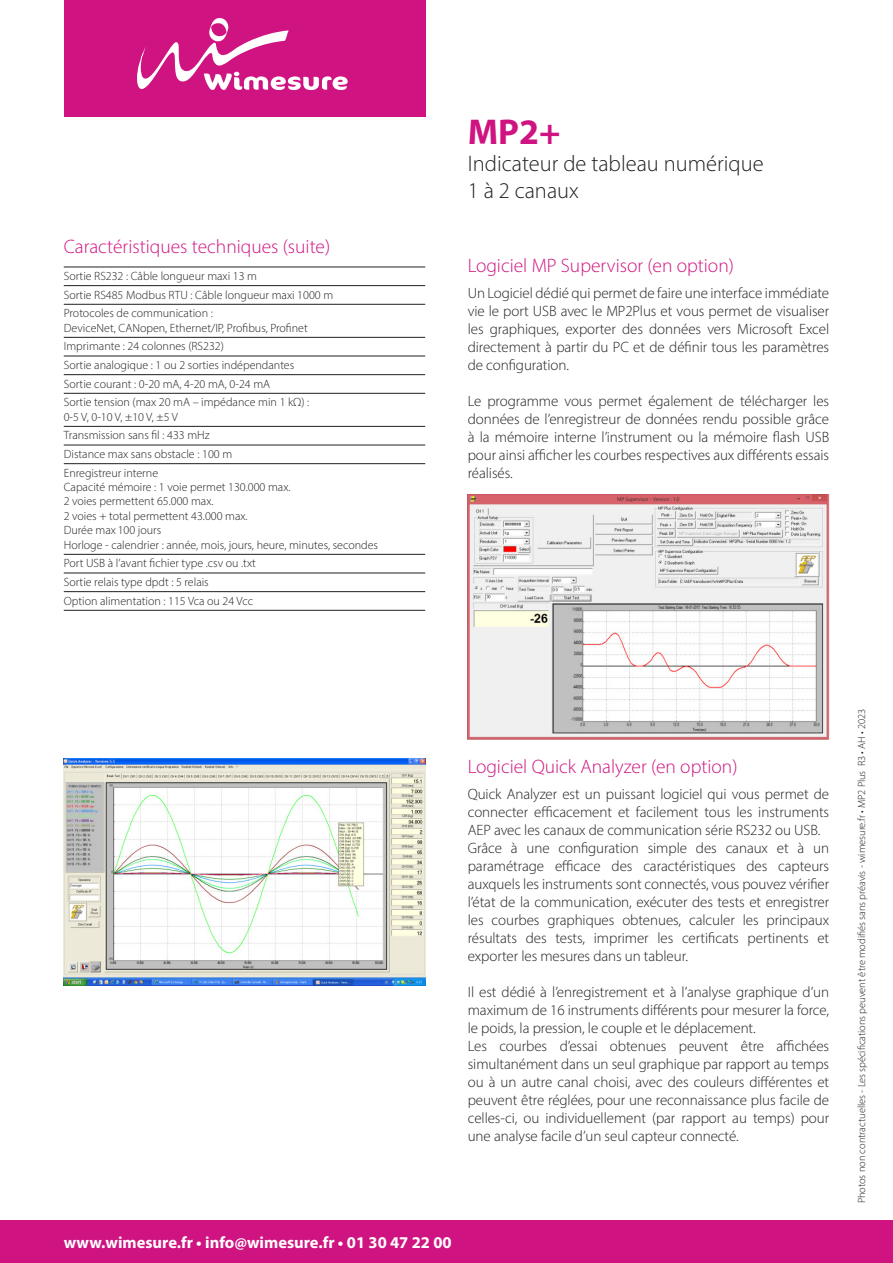
<style>
.page{position:relative;width:893px;height:1263px;background:#fff}
.page>*{position:absolute;margin:0;border:0;box-sizing:border-box;transform-origin:0 0}
.Titre{font:700 36px "Myriad Pro";color:#cf1481}
.Sous_titre_1{font:300 22.5px "Myriad Pro";color:#231f20}
.Titre_1{font:300 19.5px "Myriad Pro";color:#cf1481}
.t1{font:700 16.5px "Myriad Pro";color:#fff}
.t2{font:300 15px/18px "Myriad Pro";letter-spacing:-.005em;color:#231f20;text-align:justify}
.Texte_filet_1{font:300 12px/14.4px "Myriad Pro";color:#231f20}
.t3{font:300 10.5px "Myriad Pro";letter-spacing:-.005em;color:#231f20}
</style>
<div class="page">
<div style="left:0;top:1220px;width:893px;height:43px;background:#cf1481"></div>
<div style="left:64px;top:0;width:361px;height:117px;background:#cf1481"></div>
<svg style="left:137px;top:18px;width:211px;height:72px"></svg>
<hr style="left:64px;top:267px;width:361px;height:1px;background:#231f20">
<hr style="left:64px;top:285px;width:361px;height:1px;background:#231f20">
<hr style="left:64px;top:304px;width:361px;height:1px;background:#231f20">
<hr style="left:64px;top:337px;width:361px;height:1px;background:#231f20">
<hr style="left:64px;top:356px;width:361px;height:1px;background:#231f20">
<hr style="left:64px;top:374px;width:361px;height:1px;background:#231f20">
<hr style="left:64px;top:393px;width:361px;height:1px;background:#231f20">
<hr style="left:64px;top:426px;width:361px;height:1px;background:#231f20">
<hr style="left:64px;top:445px;width:361px;height:1px;background:#231f20">
<hr style="left:64px;top:463px;width:361px;height:1px;background:#231f20">
<hr style="left:64px;top:554px;width:361px;height:1px;background:#231f20">
<hr style="left:64px;top:573px;width:361px;height:1px;background:#231f20">
<hr style="left:64px;top:591px;width:361px;height:1px;background:#231f20">
<hr style="left:64px;top:610px;width:361px;height:1px;background:#231f20">
<img style="left:468px;top:495px;width:361px;height:245px">
<img style="left:64px;top:758px;width:361px;height:227px">
<p class="Titre_1" style="left:64px;top:235px;width:268px">Caractéristiques techniques (suite)</p>
<p class="Texte_filet_1" style="left:64px;top:269px;width:195px">Sortie RS232 : Câble longueur maxi 13 m</p>
<p class="Texte_filet_1" style="left:64px;top:287px;width:271px">Sortie RS485 Modbus RTU : Câble longueur maxi 1000 m</p>
<p class="Texte_filet_1" style="left:64px;top:306px;width:245px">Protocoles de communication :<br>DeviceNet, CANopen, Ethernet/IP, Profibus, Profinet</p>
<p class="Texte_filet_1" style="left:64px;top:339px;width:162px">Imprimante : 24 colonnes (RS232)</p>
<p class="Texte_filet_1" style="left:64px;top:358px;width:232px">Sortie analogique : 1 ou 2 sorties indépendantes</p>
<p class="Texte_filet_1" style="left:64px;top:376px;width:208px">Sortie courant : 0-20 mA, 4-20 mA, 0-24 mA</p>
<p class="Texte_filet_1" style="left:64px;top:395px;width:247px">Sortie tension (max 20 mA – impédance min 1 kΩ) :<br>0-5 V, 0-10 V, ±10 V, ±5 V</p>
<p class="Texte_filet_1" style="left:64px;top:428px;width:148px">Transmission sans fil : 433 mHz</p>
<p class="Texte_filet_1" style="left:64px;top:447px;width:170px">Distance max sans obstacle : 100 m</p>
<p class="Texte_filet_1" style="left:64px;top:465px;width:316px">Enregistreur interne<br>Capacité mémoire : 1 voie permet 130.000 max.<br>2 voies permettent 65.000 max.<br>2 voies + total permettent 43.000 max.<br>Durée max 100 jours<br>Horloge - calendrier : année, mois, jours, heure, minutes, secondes</p>
<p class="Texte_filet_1" style="left:64px;top:556px;width:194px">Port USB à l’avant fichier type .csv ou .txt</p>
<p class="Texte_filet_1" style="left:64px;top:575px;width:146px">Sortie relais type dpdt : 5 relais</p>
<p class="Texte_filet_1" style="left:64px;top:593px;width:191px">Option alimentation : 115 Vca ou 24 Vcc</p>
<p class="Titre" style="left:468px;top:108px;width:94px">MP2+</p>
<p class="Sous_titre_1" style="left:468px;top:150px;width:297px">Indicateur de tableau numérique</p>
<p class="Sous_titre_1" style="left:468px;top:177px;width:113px">1 à 2 canaux</p>
<p class="Titre_1" style="left:468px;top:254px;width:268px">Logiciel MP Supervisor (en option)</p>
<p class="t2" style="left:468px;top:284px;width:363px">Un Logiciel dédié qui permet de faire une interface immédiate vie le port USB avec le MP2Plus et vous permet de visualiser les graphiques, exporter des données vers Microsoft Excel directement à partir du PC et de définir tous les paramètres de configuration.</p>
<p class="t2" style="left:468px;top:392px;width:363px">Le programme vous permet également de télécharger les données de l’enregistreur de données rendu possible grâce à la mémoire interne l’instrument ou la mémoire flash USB pour ainsi afficher les courbes respectives aux différents essais réalisés.</p>
<p class="Titre_1" style="left:468px;top:754px;width:271px">Logiciel Quick Analyzer (en option)</p>
<p class="t2" style="left:468px;top:785px;width:363px">Quick Analyzer est un puissant logiciel qui vous permet de connecter efficacement et facilement tous les instruments AEP avec les canaux de communication série RS232 ou USB.</p>
<p class="t2" style="left:468px;top:839px;width:363px">Grâce à une configuration simple des canaux et à un paramétrage efficace des caractéristiques des capteurs auxquels les instruments sont connectés, vous pouvez vérifier l’état de la communication, exécuter des tests et enregistrer les courbes graphiques obtenues, calculer les principaux résultats des tests, imprimer les certificats pertinents et exporter les mesures dans un tableur.</p>
<p class="t2" style="left:468px;top:983px;width:363px">Il est dédié à l’enregistrement et à l’analyse graphique d’un maximum de 16 instruments différents pour mesurer la force, le poids, la pression, le couple et le déplacement.</p>
<p class="t2" style="left:468px;top:1037px;width:363px">Les courbes d’essai obtenues peuvent être affichées simultanément dans un seul graphique par rapport au temps ou à un autre canal choisi, avec des couleurs différentes et peuvent être réglées, pour une reconnaissance plus facile de celles-ci, ou individuellement (par rapport au temps) pour une analyse facile d’un seul capteur connecté.</p>
<p class="t1" style="left:64px;top:1231px;width:389px">www.wimesure.fr • info@wimesure.fr • 01 30 47 22 00</p>
<p class="t3" style="left:855px;top:1203px;width:496px;rotate:-90deg">Photos non contractuelles - Les spécifications peuvent être modifiés sans préavis - wimesure.fr • MP2 Plus R3 • AH • 2023</p>
</div>
